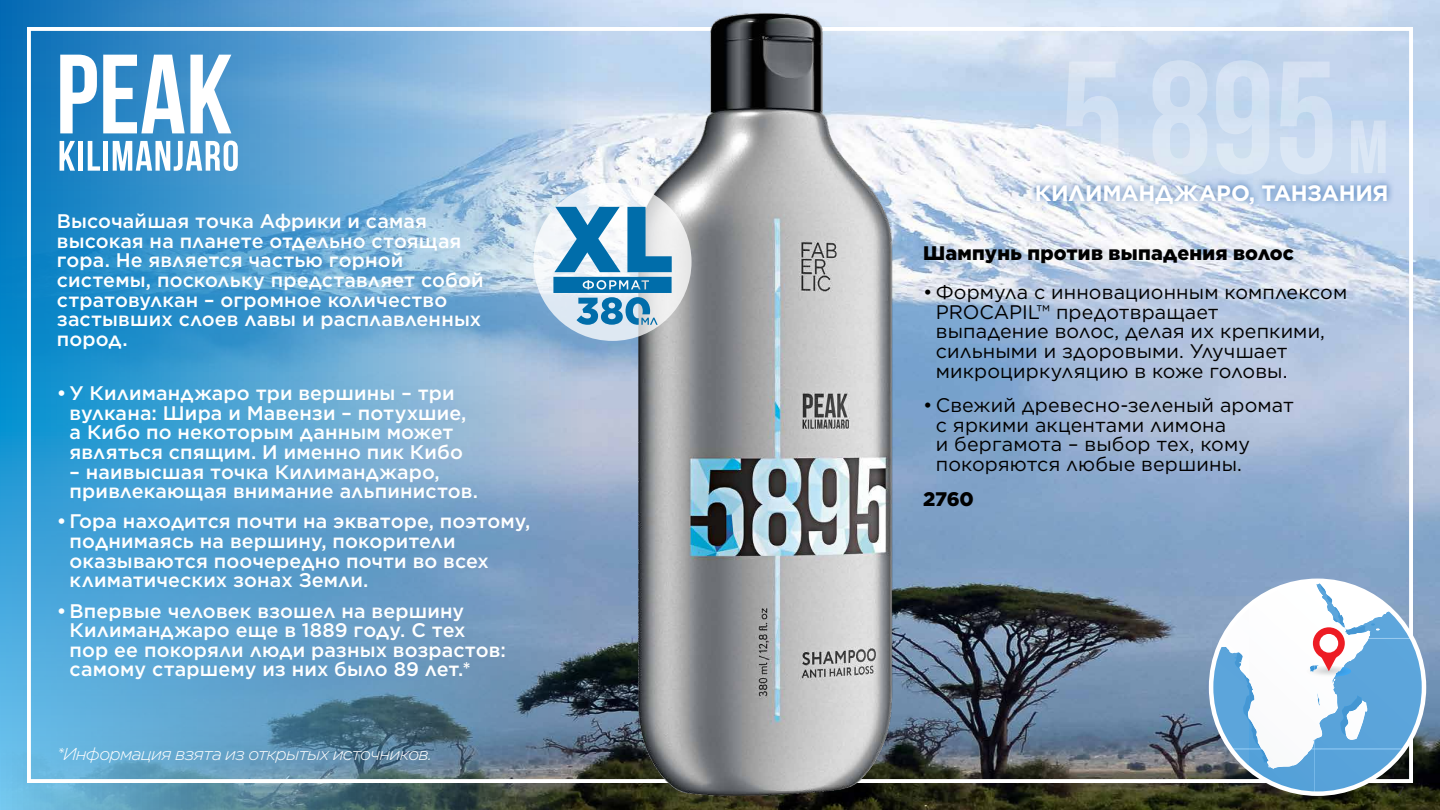
<style>
.page{position:relative;width:1440px;height:810px;background:#fff}
.page>*{position:absolute;margin:0;border:0;box-sizing:border-box;transform-origin:0 0}
.t1{font:700 22.27px "Gotham";letter-spacing:-.015em;color:#fff}
.t2{font:500 19.65px/19.6px "Gotham";letter-spacing:.005em;color:#fff}
.t3{font:19.65px/19.6px "Gotham";letter-spacing:.005em;color:#000}
.t4{font:900 19.65px "Gotham";letter-spacing:.005em;color:#000}
.t5{font:italic 300 17.25px "Gotham";letter-spacing:-.04em;color:#fff}
.t6{font:13.5px "Gotham";color:#333}
</style>
<div class="page">
<img style="left:0;top:0;width:1440px;height:810px">
<div style="left:1030px;top:178px;width:364px;height:33px;background:#1956a3;opacity:.75"></div>
<svg style="left:60px;top:55px;width:37px;height:78px"></svg>
<svg style="left:103px;top:55px;width:128px;height:78px"></svg>
<svg style="left:60px;top:141px;width:15px;height:30px"></svg>
<div style="left:78px;top:141px;width:5px;height:30px;background:#fff"></div>
<svg style="left:88px;top:141px;width:12px;height:30px"></svg>
<div style="left:103px;top:141px;width:5px;height:30px;background:#fff"></div>
<svg style="left:113px;top:141px;width:125px;height:30px"></svg>
<img style="left:630px;top:0;width:263px;height:810px">
<svg style="left:533px;top:183px;width:159px;height:158px"></svg>
<svg style="left:553px;top:207px;width:119px;height:118px"></svg>
<svg style="left:1211px;top:581px;width:213px;height:213px"></svg>
<div style="left:1313px;top:627px;width:32px;height:32px;background:#ed1c24;border-radius:50%"></div>
<div style="left:1320px;top:634px;width:18px;height:19px;background:#fff;border-radius:50%"></div>
<p class="t2" style="left:57px;top:211px;width:428px">Высочайшая точка Африки и самая высокая на планете отдельно стоящая гора. Не является частью горной системы, поскольку представляет собой стратовулкан – огромное количество застывших слоев лавы и расплавленных пород.</p>
<p class="t2" style="left:70px;top:383px;width:398px;text-indent:-13px">• У Килиманджаро три вершины – три вулкана: Шира и Мавензи – потухшие, а Кибо по некоторым данным может являться спящим. И именно пик Кибо</p>
<p class="t2" style="left:70px;top:461px;width:410px">– наивысшая точка Килиманджаро, привлекающая внимание альпинистов.</p>
<p class="t2" style="left:70px;top:511px;width:462px;text-indent:-13px">• Гора находится почти на экваторе, поэтому, поднимаясь на вершину, покорители оказываются поочередно почти во всех климатических зонах Земли.</p>
<p class="t2" style="left:70px;top:601px;width:438px;text-indent:-13px">• Впервые человек взошел на вершину Килиманджаро еще в 1889 году. С тех пор ее покоряли люди разных возрастов: самому старшему из них было 89 лет.*</p>
<p class="t5" style="left:57px;top:743px;width:377px">*Информация взята из открытых источников.</p>
<p class="t1" style="left:1035px;top:178px;width:355px">КИЛИМАНДЖАРО, ТАНЗАНИЯ</p>
<p class="t4" style="left:923px;top:239px;width:373px">Шампунь против выпадения волос</p>
<p class="t3" style="left:936px;top:282px;width:413px;text-indent:-13px">• Формула с инновационным комплексом<br>PROCAPIL™ предотвращает<br>выпадение волос, делая их крепкими, сильными и здоровыми. Улучшает микроциркуляцию в коже головы.</p>
<p class="t3" style="left:936px;top:395px;width:360px;text-indent:-13px">• Свежий древесно-зеленый аромат с яркими акцентами лимона<br>и бергамота – выбор тех, кому покоряются любые вершины.</p>
<p class="t4" style="left:923px;top:485px;width:52px">2760</p>
<p class="t6" style="left:1396px;top:783px;width:10px">7</p>
</div>
